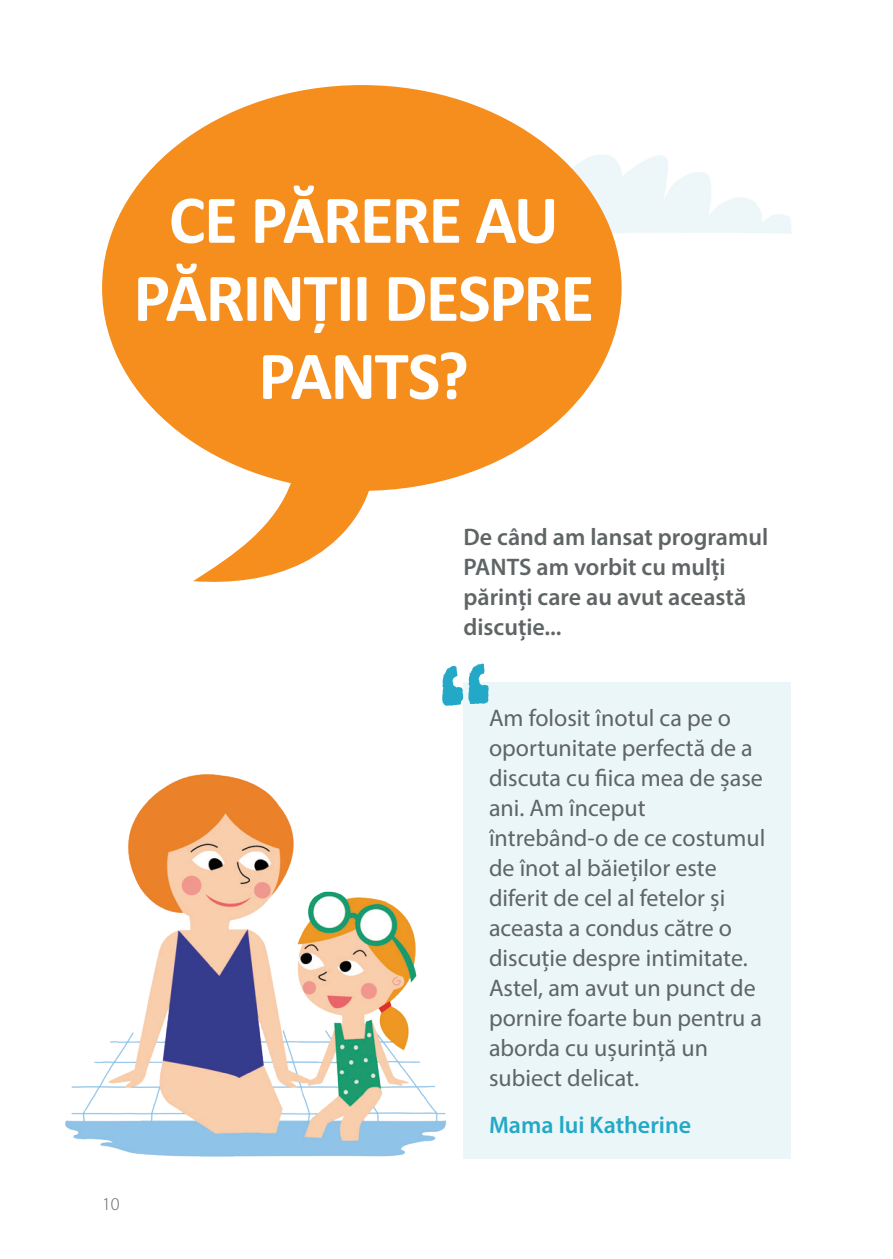
<style>
.page{position:relative;width:893px;height:1259px;background:#fff}
.page>*{position:absolute;margin:0;border:0;box-sizing:border-box;transform-origin:0 0}
.NPCC_Light_Folio_lef{font:700 69px/78px "Calibri";letter-spacing:-.025em;color:#fff;text-align:center}
.NSPCC_Light_Body_Cop{font:24px/30px "Myriad Pro";color:#5f6465}
.NSPCC_Light_Body_Cop-2{font:600 24px/30px "Myriad Pro";color:#5f6465}
.NSPCC_Light_Body_Cop-3{font:600 24px "Myriad Pro";color:#24a8c7}
.t1{font:300 18px "Myriad Pro";color:#5f6465}
</style>
<div class="page">
<div style="left:463px;top:682px;width:328px;height:477px;background:#eaf6f7"></div>
<svg style="left:442px;top:663px;width:47px;height:43px"></svg>
<div style="left:102px;top:85px;width:520px;height:406px;background:#f68e1e;border-radius:50%"></div>
<svg style="left:193px;top:473px;width:180px;height:109px"></svg>
<img style="left:65px;top:774px;width:382px;height:383px">
<p class="NPCC_Light_Folio_lef" style="left:133px;top:180px;width:462px">CE PĂRERE AU<br>PĂRINȚII DESPRE<br>PANTS?</p>
<p class="t1" style="left:102px;top:1192px;width:19px">10</p>
<p class="NSPCC_Light_Body_Cop-2" style="left:463px;top:522px;width:306px">De când am lansat programul<br>PANTS am vorbit cu mulți părinți care au avut această discuție...</p>
<p class="NSPCC_Light_Body_Cop" style="left:489px;top:703px;width:278px">Am folosit înotul ca pe o oportunitate perfectă de a discuta cu fiica mea de șase ani. Am început întrebând-o de ce costumul de înot al băieților este diferit de cel al fetelor și aceasta a condus către o discuție despre intimitate.<br>Astel, am avut un punct de pornire foarte bun pentru a aborda cu ușurință un subiect delicat.</p>
<p class="NSPCC_Light_Body_Cop-3" style="left:489px;top:1110px;width:204px">Mama lui Katherine</p>
</div>
